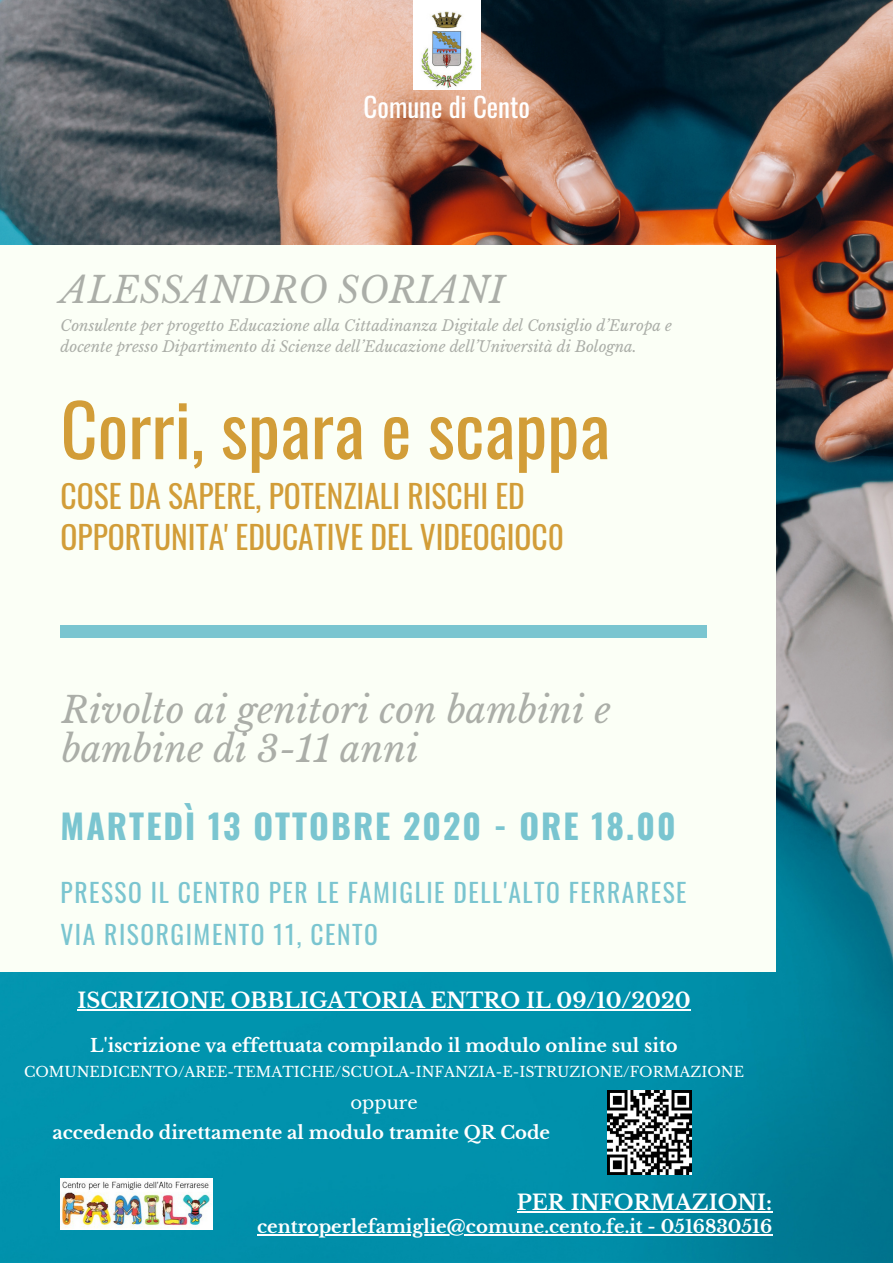
<style>
.page{position:relative;width:893px;height:1263px;background:#fff}
.page>*{position:absolute;margin:0;border:0;box-sizing:border-box;transform-origin:0 0}
.t1{font:72px "Oswald";color:#d29d38}
.t2{font:italic 36px/38.8px "Libre Baskerville";color:#abaea8}
.t3{font:700 33.75px "Oswald";letter-spacing:.06em;color:#7ac5d0}
.t4{font:31.5px/41.1px "Oswald";color:#d29d38}
.t5{font:27px "Oswald";color:#fff}
.t6{font:25.5px/42.8px "Oswald";letter-spacing:.06em;color:#7ac5d0}
.t7{font:700 21px "Libre Baskerville";color:#fff}
.t8{font:700 18px "Libre Baskerville";color:#fff}
.t9{font:18px "Libre Baskerville";color:#fff}
.t10{font:italic 15px/20.9px "Libre Baskerville";color:#abaea8}
.t11{font:14.25px "Libre Baskerville";color:#fff}
</style>
<div class="page">
<img style="left:0;top:0;width:893px;height:1263px">
<div style="left:0;top:245px;width:776px;height:727px;background:#fbfff6"></div>
<div style="left:61px;top:625px;width:646px;height:13px;background:#7ac5d0"></div>
<img style="left:413px;top:0;width:67px;height:89px">
<hr style="left:77px;top:1009px;width:613px;height:2px;background:#fff">
<hr style="left:517px;top:1211px;width:255px;height:2px;background:#fff">
<hr style="left:257px;top:1234px;width:515px;height:2px;background:#fff">
<img style="left:61px;top:1178px;width:151px;height:51px">
<img style="left:607px;top:1090px;width:84px;height:84px">
<h3 class="t5" style="left:363px;top:85px;width:168px">Comune di Cento</h3>
<h2 class="t2" style="left:61px;top:271px;width:445px">ALESSANDRO SORIANI</h2>
<p class="t10" style="left:61px;top:315px;width:613px">Consulente per progetto Educazione alla Cittadinanza Digitale del Consiglio d’Europa e docente presso Dipartimento di Scienze dell’Educazione dell’Università di Bologna.</p>
<h1 class="t1" style="left:61px;top:373px;width:551px">Corri, spara e scappa</h1>
<h3 class="t4" style="left:61px;top:474px;width:505px">COSE DA SAPERE, POTENZIALI RISCHI ED<br>OPPORTUNITA' EDUCATIVE DEL VIDEOGIOC0</h3>
<h2 class="t2" style="left:62px;top:691px;width:550px">Rivolto ai genitori con bambini e bambine di 3-11 anni</h2>
<h3 class="t3" style="left:61px;top:800px;width:616px">MARTEDÌ 13 OTTOBRE 2020 - ORE 18.00</h3>
<h3 class="t6" style="left:61px;top:870px;width:627px">PRESSO IL CENTRO PER LE FAMIGLIE DELL'ALTO FERRARESE<br>VIA RISORGIMENTO 11, CENTO</h3>
<h3 class="t7" style="left:77px;top:988px;width:615px">ISCRIZIONE OBBLIGATORIA ENTRO IL 09/10/2020</h3>
<p class="t8" style="left:90px;top:1034px;width:589px">L'iscrizione va effettuata compilando il modulo online sul sito</p>
<p class="t11" style="left:24px;top:1063px;width:721px">COMUNEDICENTO/AREE-TEMATICHE/SCUOLA-INFANZIA-E-ISTRUZIONE/FORMAZIONE</p>
<p class="t9" style="left:350px;top:1092px;width:69px">oppure</p>
<p class="t8" style="left:52px;top:1122px;width:499px">accedendo direttamente al modulo tramite QR Code</p>
<h3 class="t7" style="left:517px;top:1190px;width:257px">PER INFORMAZIONI:</h3>
<p class="t8" style="left:257px;top:1216px;width:516px">centroperlefamiglie@comune.cento.fe.it - 0516830516</p>
</div>
